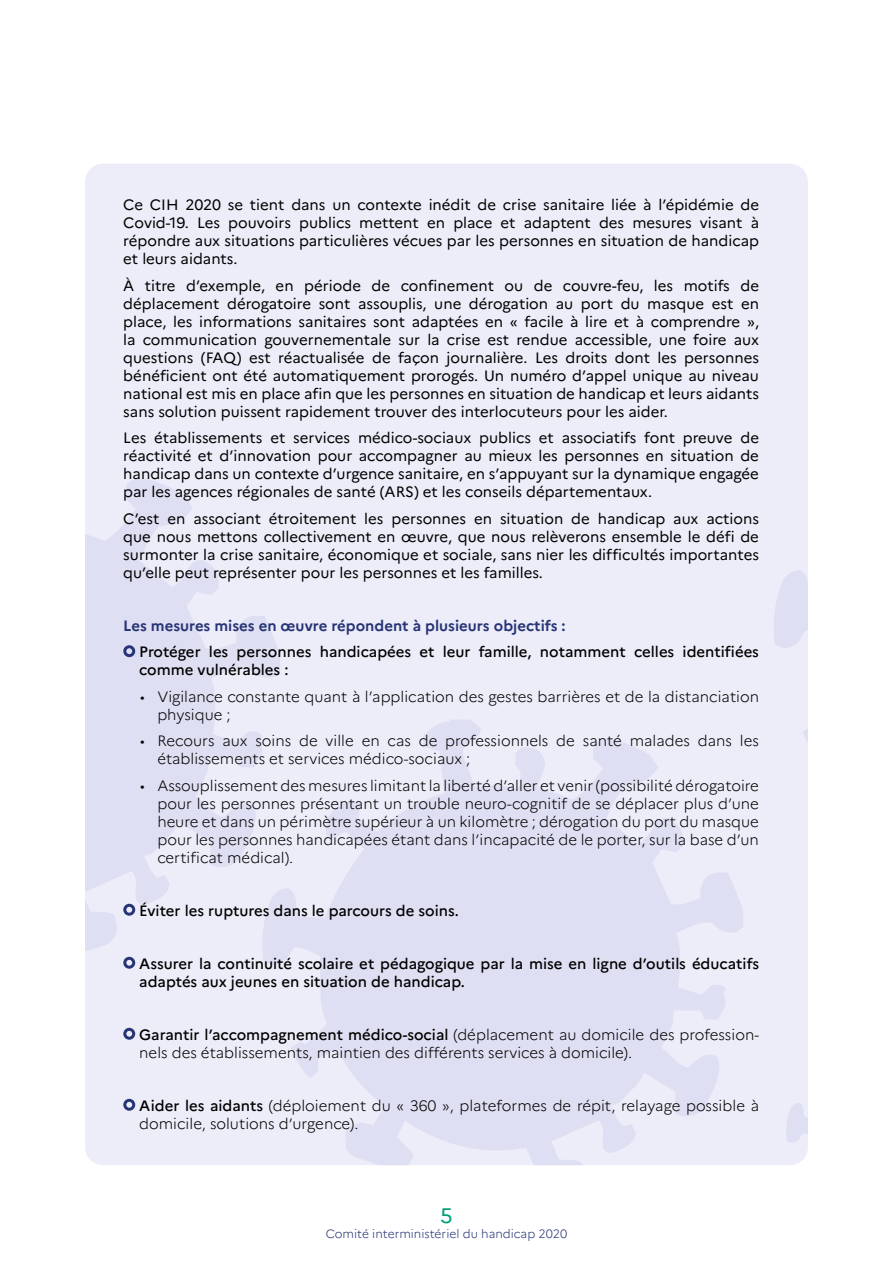
<style>
.page{position:relative;width:893px;height:1263px;background:#fff}
.page>*{position:absolute;margin:0;border:0;box-sizing:border-box;transform-origin:0 0}
.t1{font:21px "Marianne";color:#009f79}
.t2{font:15px/18px "Marianne";color:#000;text-align:justify}
.t3{font:300 15px/18px "Marianne";color:#000}
.t4{font:500 15px/18px "Marianne";color:#000}
.t5{font:700 15px "Marianne";color:#273475}
.t6{font:300 12px "Marianne";color:#273475}
.s1{font-weight:500}
</style>
<div class="page">
<div style="left:85px;top:164px;width:723px;height:1001px;background:#ecedf8"></div>
<svg style="left:773px;top:399px;width:35px;height:487px;background:#eaebf7"></svg>
<svg style="left:786px;top:1016px;width:22px;height:149px;background:#e9eaf6"></svg>
<svg style="left:261px;top:719px;width:482px;height:446px;background:#e3e4f4"></svg>
<svg style="left:85px;top:458px;width:195px;height:495px;background:#e4e5f4"></svg>
<div style="left:123px;top:645px;width:12px;height:12px;border:3px solid #273475;border-radius:50%"></div>
<div style="left:123px;top:904px;width:12px;height:12px;border:3px solid #273475;border-radius:50%"></div>
<div style="left:123px;top:957px;width:12px;height:12px;border:3px solid #273475;border-radius:50%"></div>
<div style="left:123px;top:1028px;width:12px;height:12px;border:3px solid #273475;border-radius:50%"></div>
<div style="left:123px;top:1099px;width:12px;height:12px;border:3px solid #273475;border-radius:50%"></div>
<p class="t2" style="left:123px;top:196px;width:637px">Ce CIH 2020 se tient dans un contexte inédit de crise sanitaire liée à l’épidémie de Covid-19. Les pouvoirs publics mettent en place et adaptent des mesures visant à répondre aux situations particulières vécues par les personnes en situation de handicap et leurs aidants.</p>
<p class="t2" style="left:123px;top:276px;width:637px">À titre d’exemple, en période de confinement ou de couvre-feu, les motifs de déplacement dérogatoire sont assouplis, une dérogation au port du masque est en place, les informations sanitaires sont adaptées en « facile à lire et à comprendre », la communication gouvernementale sur la crise est rendue accessible, une foire aux questions (FAQ) est réactualisée de façon journalière. Les droits dont les personnes bénéficient ont été automatiquement prorogés. Un numéro d’appel unique au niveau national est mis en place afin que les personnes en situation de handicap et leurs aidants sans solution puissent rapidement trouver des interlocuteurs pour les aider.</p>
<p class="t2" style="left:123px;top:429px;width:637px">Les établissements et services médico-sociaux publics et associatifs font preuve de réactivité et d’innovation pour accompagner au mieux les personnes en situation de handicap dans un contexte d’urgence sanitaire, en s’appuyant sur la dynamique engagée par les agences régionales de santé (ARS) et les conseils départementaux.</p>
<p class="t2" style="left:123px;top:509px;width:637px">C’est en associant étroitement les personnes en situation de handicap aux actions que nous mettons collectivement en œuvre, que nous relèverons ensemble le défi de surmonter la crise sanitaire, économique et sociale, sans nier les difficultés importantes qu’elle peut représenter pour les personnes et les familles.</p>
<p class="t5" style="left:123px;top:616px;width:444px">Les mesures mises en œuvre répondent à plusieurs objectifs :</p>
<p class="t4" style="left:139px;top:643px;width:621px">Protéger les personnes handicapées et leur famille, notamment celles identifiées comme vulnérables :</p>
<p class="t3" style="left:157px;top:687px;width:603px;text-indent:-17px">• Vigilance constante quant à l’application des gestes barrières et de la distanciation physique ;</p>
<p class="t3" style="left:157px;top:732px;width:603px;text-indent:-17px">• Recours aux soins de ville en cas de professionnels de santé malades dans les établissements et services médico-sociaux ;</p>
<p class="t3" style="left:157px;top:776px;width:603px;text-align:justify;text-indent:-17px">• Assouplissement des mesures limitant la liberté d’aller et venir (possibilité dérogatoire pour les personnes présentant un trouble neuro-cognitif de se déplacer plus d’une heure et dans un périmètre supérieur à un kilomètre ; dérogation du port du masque pour les personnes handicapées étant dans l’incapacité de le porter, sur la base d’un certificat médical).</p>
<p class="t4" style="left:139px;top:901px;width:321px">Éviter les ruptures dans le parcours de soins.</p>
<p class="t4" style="left:139px;top:954px;width:621px">Assurer la continuité scolaire et pédagogique par la mise en ligne d’outils éducatifs adaptés aux jeunes en situation de handicap.</p>
<p class="t3" style="left:139px;top:1025px;width:621px"><span class="s1">Garantir l’accompagnement médico-social</span> (déplacement au domicile des profession&shy;nels des établissements, maintien des différents services à domicile).</p>
<p class="t3" style="left:139px;top:1096px;width:621px"><span class="s1">Aider les aidants</span> (déploiement du « 360 », plateformes de répit, relayage possible à domicile, solutions d’urgence).</p>
<p class="t1" style="left:440px;top:1203px;width:14px">5</p>
<p class="t6" style="left:326px;top:1227px;width:243px">Comité interministériel du handicap 2020</p>
</div>
